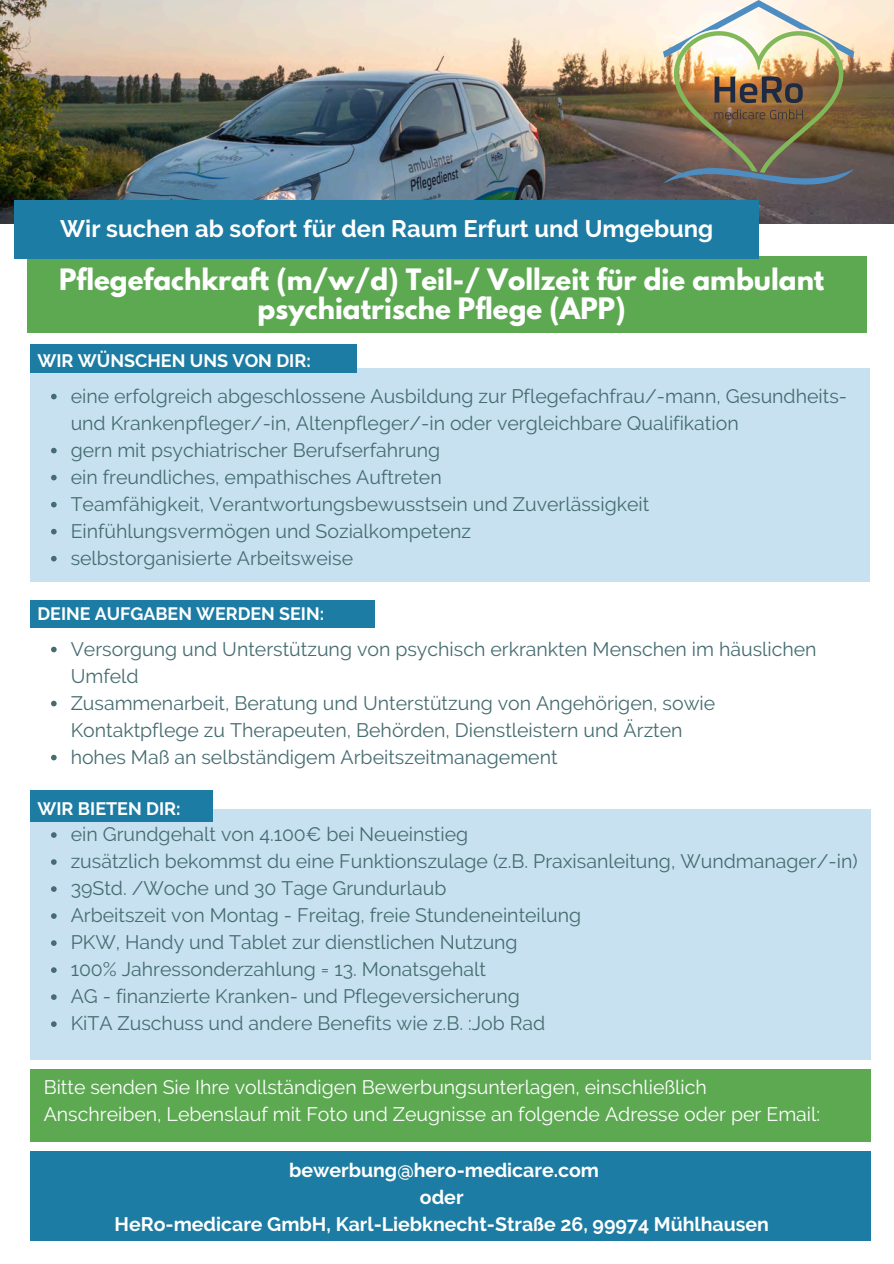
<style>
.page{position:relative;width:894px;height:1264px;background:#fff}
.page>*{position:absolute;margin:0;border:0;box-sizing:border-box;transform-origin:0 0}
.t1{font:700 26.1px/29.2px "League Spartan";color:#fff;text-align:center}
.t2{font:700 23.85px "Raleway";color:#fff}
.t3{font:19.5px/27px "Raleway";color:#456c70}
.t4{font:19.5px/27px "Raleway";color:#fff}
.t5{font:700 19.5px/27px "Raleway";color:#fff;text-align:center}
.t6{font:700 18px "Raleway";color:#fff}
.t7{font:700 17.85px "Raleway";color:#fff}
</style>
<div class="page">
<img style="left:0;top:0;width:893px;height:223px">
<div style="left:27px;top:256px;width:839px;height:76px;background:#5da952"></div>
<div style="left:31px;top:600px;width:344px;height:28px;background:#1c7ca3"></div>
<div style="left:30px;top:1150px;width:840px;height:89px;background:#1c7ca3"></div>
<div style="left:14px;top:200px;width:744px;height:58px;background:#1c7ca3"></div>
<div style="left:31px;top:809px;width:839px;height:251px;background:#c7e1f1"></div>
<div style="left:31px;top:790px;width:182px;height:31px;background:#1c7ca3"></div>
<div style="left:30px;top:1069px;width:840px;height:72px;background:#5da952"></div>
<div style="left:31px;top:368px;width:838px;height:214px;background:#c7e1f1"></div>
<div style="left:31px;top:344px;width:325px;height:28px;background:#1c7ca3"></div>
<img style="left:662px;top:0;width:192px;height:184px">
<svg style="left:51px;top:832px;width:6px;height:5px"></svg>
<svg style="left:51px;top:859px;width:6px;height:5px"></svg>
<svg style="left:51px;top:886px;width:6px;height:5px"></svg>
<svg style="left:51px;top:913px;width:6px;height:5px"></svg>
<svg style="left:51px;top:940px;width:6px;height:5px"></svg>
<svg style="left:51px;top:967px;width:6px;height:5px"></svg>
<svg style="left:51px;top:994px;width:6px;height:5px"></svg>
<svg style="left:51px;top:1021px;width:6px;height:5px"></svg>
<svg style="left:51px;top:394px;width:6px;height:5px"></svg>
<svg style="left:51px;top:448px;width:6px;height:5px"></svg>
<svg style="left:51px;top:475px;width:6px;height:5px"></svg>
<svg style="left:51px;top:502px;width:6px;height:5px"></svg>
<svg style="left:51px;top:529px;width:6px;height:5px"></svg>
<svg style="left:51px;top:556px;width:6px;height:5px"></svg>
<svg style="left:51px;top:646px;width:6px;height:6px"></svg>
<svg style="left:51px;top:700px;width:6px;height:6px"></svg>
<svg style="left:51px;top:754px;width:6px;height:6px"></svg>
<p class="t2" style="left:60px;top:215px;width:654px">Wir suchen ab sofort für den Raum Erfurt und Umgebung</p>
<p class="t1" style="left:59px;top:268px;width:766px">Pflegefachkraft (m/w/d) Teil-/ Vollzeit für die ambulant psychiatrische Pflege (APP)</p>
<h2 class="t6" style="left:37px;top:350px;width:275px">WIR WÜNSCHEN UNS VON DIR:</h2>
<p class="t3" style="left:71px;top:382px;width:777px">eine erfolgreich abgeschlossene Ausbildung zur Pflegefachfrau/-mann, Gesundheits&shy;und Krankenpfleger/-in, Altenpfleger/-in oder vergleichbare Qualifikation</p>
<p class="t3" style="left:71px;top:436px;width:371px">gern mit psychiatrischer Berufserfahrung</p>
<p class="t3" style="left:71px;top:463px;width:372px">ein freundliches, empathisches Auftreten</p>
<p class="t3" style="left:71px;top:490px;width:580px">Teamfähigkeit, Verantwortungsbewusstsein und Zuverlässigkeit</p>
<p class="t3" style="left:71px;top:517px;width:402px">Einfühlungsvermögen und Sozialkompetenz</p>
<p class="t3" style="left:71px;top:544px;width:284px">selbstorganisierte Arbeitsweise</p>
<p class="t7" style="left:37px;top:603px;width:288px">DEINE AUFGABEN WERDEN SEIN:</p>
<p class="t3" style="left:71px;top:635px;width:747px">Versorgung und Unterstützung von psychisch erkrankten Menschen im häuslichen<br>Umfeld</p>
<p class="t3" style="left:71px;top:689px;width:646px">Zusammenarbeit, Beratung und Unterstützung von Angehörigen, sowie<br>Kontaktpflege zu Therapeuten, Behörden, Dienstleistern und Ärzten</p>
<p class="t3" style="left:71px;top:743px;width:488px">hohes Maß an selbständigem Arbeitszeitmanagement</p>
<p class="t6" style="left:37px;top:798px;width:145px">WIR BIETEN DIR:</p>
<h1 class="t3" style="left:71px;top:820px;width:399px">ein Grundgehalt von 4.100€ bei Neueinstieg</h1>
<h1 class="t3" style="left:71px;top:847px;width:788px">zusätzlich bekommst du eine Funktionszulage (z.B. Praxisanleitung, Wundmanager/-in)</h1>
<h2 class="t3" style="left:71px;top:874px;width:377px">39Std. /Woche und 30 Tage Grundurlaub</h2>
<p class="t3" style="left:71px;top:901px;width:512px">Arbeitszeit von Montag - Freitag, freie Stundeneinteilung</p>
<p class="t3" style="left:71px;top:928px;width:448px">PKW, Handy und Tablet zur dienstlichen Nutzung</p>
<p class="t3" style="left:71px;top:955px;width:416px">100% Jahressonderzahlung = 13. Monatsgehalt</p>
<p class="t3" style="left:71px;top:982px;width:450px">AG - finanzierte Kranken- und Pflegeversicherung</p>
<p class="t3" style="left:71px;top:1009px;width:476px">KiTA Zuschuss und andere Benefits wie z.B. :Job Rad</p>
<p class="t4" style="left:44px;top:1073px;width:777px">Bitte senden Sie Ihre vollständigen Bewerbungsunterlagen, einschließlich<br>Anschreiben, Lebenslauf mit Foto und Zeugnisse an folgende Adresse oder per Email:</p>
<p class="t5" style="left:114px;top:1156px;width:655px">bewerbung@hero-medicare.com<br>oder<br>HeRo-medicare GmbH, Karl-Liebknecht-Straße 26, 99974 Mühlhausen</p>
</div>
